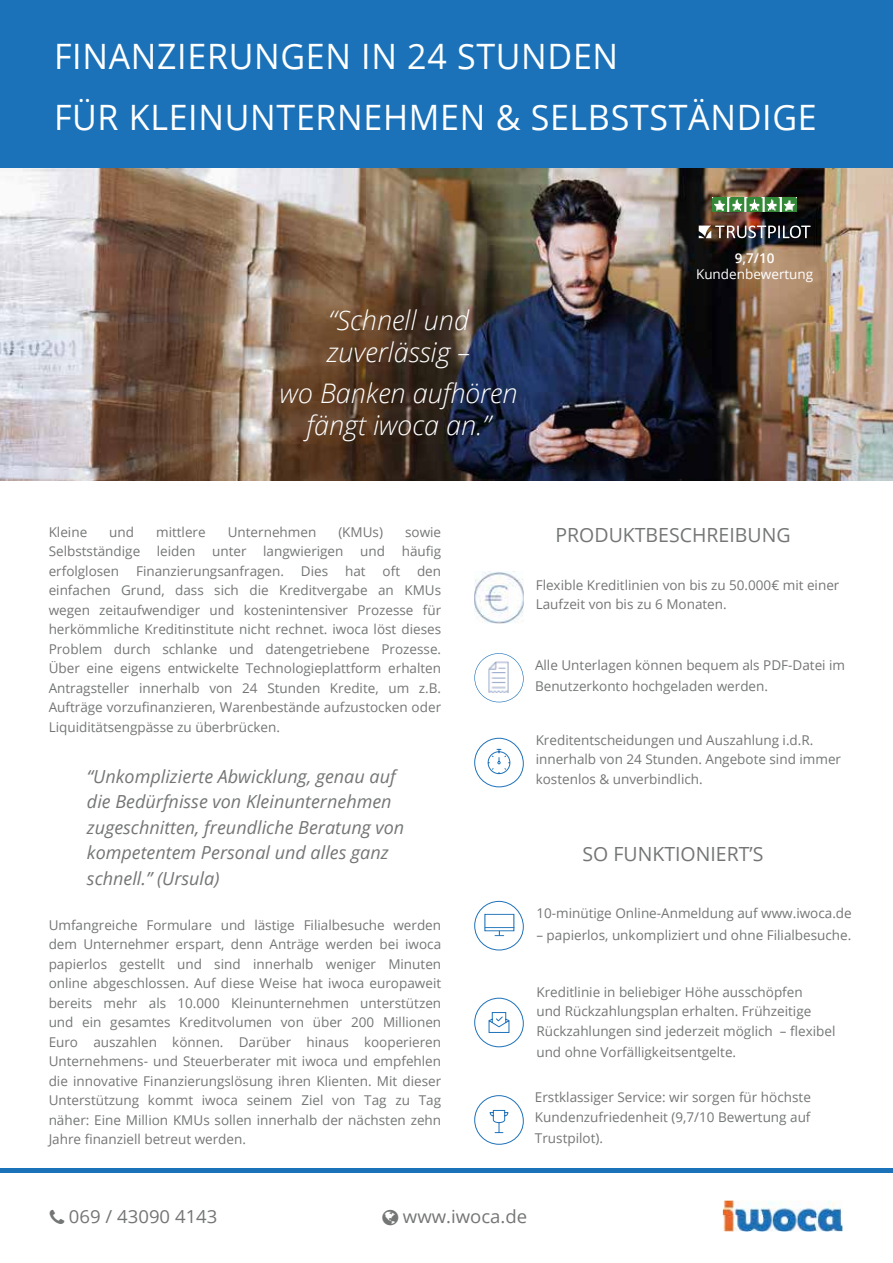
<style>
.page{position:relative;width:893px;height:1263px;background:#fff}
.page>*{position:absolute;margin:0;border:0;box-sizing:border-box;transform-origin:0 0}
.t1{font:34.95px/61.1px "Open Sans";letter-spacing:.02em;color:#fff}
.t2{font:italic 300 27px/32.4px "Open Sans";color:#fff}
.t3{font:19.5px "Open Sans";color:#747676}
.t4{font:italic 18px/25.5px "Open Sans";color:#747676}
.t5{font:18px "Open Sans";color:#747676}
.t6{font:13.5px/19.5px "Open Sans";color:#747676}
.t7{font:13.5px "Open Sans";color:#fff}
.t8{font:600 13.5px "Open Sans";color:#fff}
</style>
<div class="page">
<img style="left:0;top:168px;width:893px;height:312px">
<div style="left:0;top:0;width:893px;height:168px;background:#1b72b9"></div>
<img style="left:712px;top:197px;width:85px;height:14px">
<svg style="left:699px;top:226px;width:112px;height:12px"></svg>
<img style="left:723px;top:1200px;width:119px;height:31px">
<hr style="left:0;top:1168px;width:893px;height:4px;background:#1b72b9">
<svg style="left:474px;top:653px;width:50px;height:49px"></svg>
<div style="left:474px;top:738px;width:50px;height:49px;border:1px solid #1f72b9;border-radius:50%"></div>
<svg style="left:487px;top:749px;width:24px;height:26px"></svg>
<div style="left:474px;top:998px;width:50px;height:49px;border:1px solid #1f72b9;border-radius:50%"></div>
<svg style="left:488px;top:1012px;width:22px;height:21px"></svg>
<div style="left:474px;top:1095px;width:50px;height:49px;border:1px solid #1f72b9;border-radius:50%"></div>
<svg style="left:489px;top:1110px;width:19px;height:23px"></svg>
<img style="left:474px;top:571px;width:50px;height:53px">
<svg style="left:484px;top:913px;width:31px;height:24px"></svg>
<div style="left:474px;top:901px;width:50px;height:49px;border:1px solid #1f72b9;border-radius:50%"></div>
<img style="left:483px;top:661px;width:31px;height:32px">
<h1 class="t1" style="left:54px;top:25px;width:764px">FINANZIERUNGEN IN 24 STUNDEN<br>FÜR KLEINUNTERNEHMEN &amp; SELBSTSTÄNDIGE</h1>
<h2 class="t2" style="left:327px;top:303px;width:145px">“Schnell und zuverlässig –</h2>
<h2 class="t2" style="left:280px;top:376px;width:239px;text-align:center">wo Banken aufhören fängt iwoca an.”</h2>
<p class="t8" style="left:735px;top:249px;width:41px">9,7/10</p>
<p class="t7" style="left:696px;top:265px;width:119px">Kundenbewertung</p>
<p class="t6" style="left:49px;top:522px;width:40px">Kleine</p>
<p class="t6" style="left:109px;top:522px;width:26px">und</p>
<p class="t6" style="left:156px;top:522px;width:51px">mittlere</p>
<p class="t6" style="left:228px;top:522px;width:90px">Unternehmen</p>
<p class="t6" style="left:338px;top:522px;width:46px">(KMUs)</p>
<p class="t6" style="left:49px;top:522px;width:394px;text-align:justify;text-indent:356px">sowie Selbstständige leiden unter langwierigen und häufig erfolglosen</p>
<p class="t6" style="left:136px;top:561px;width:149px">Finanzierungsanfragen.</p>
<p class="t6" style="left:301px;top:561px;width:29px">Dies</p>
<p class="t6" style="left:345px;top:561px;width:22px">hat</p>
<p class="t6" style="left:383px;top:561px;width:19px">oft</p>
<p class="t6" style="left:49px;top:561px;width:394px;text-align:justify;text-indent:368px">den einfachen Grund, dass sich die Kreditvergabe an KMUs wegen zeitaufwendiger und kostenintensiver Prozesse für herkömmliche Kreditinstitute nicht rechnet. iwoca löst dieses Problem durch schlanke und datengetriebene Prozesse.<br>Über eine eigens entwickelte Technologieplattform erhalten Antragsteller innerhalb von 24 Stunden Kredite, um z.B.<br>Aufträge vorzufinanzieren, Warenbestände aufzustocken oder Liquiditätsengpässe zu überbrücken.</p>
<h3 class="t4" style="left:87px;top:763px;width:319px">“Unkomplizierte Abwicklung, genau auf die Bedürfnisse von Kleinunternehmen zugeschnitten, freundliche Beratung von kompetentem Personal und alles ganz schnell.” (Ursula)</h3>
<p class="t6" style="left:49px;top:915px;width:394px;text-align:justify">Umfangreiche Formulare und lästige Filialbesuche werden dem Unternehmer erspart, denn Anträge werden bei iwoca papierlos gestellt und sind innerhalb weniger Minuten online abgeschlossen. Auf diese Weise hat iwoca europaweit bereits mehr als 10.000 Kleinunternehmen unterstützen und ein gesamtes Kreditvolumen von über 200 Millionen Euro auszahlen können. Darüber hinaus kooperieren Unternehmens- und Steuerberater mit iwoca und empfehlen die innovative Finanzierungslösung ihren Klienten. Mit dieser Unterstützung kommt iwoca seinem Ziel von Tag zu Tag näher: Eine Million KMUs sollen innerhalb der nächsten zehn Jahre finanziell betreut werden.</p>
<h3 class="t3" style="left:555px;top:522px;width:237px">PRODUKTBESCHREIBUNG</h3>
<p class="t6" style="left:536px;top:575px;width:305px">Flexible Kreditlinien von bis zu 50.000€ mit einer<br>Laufzeit von bis zu 6 Monaten.</p>
<p class="t6" style="left:535px;top:654px;width:312px;line-height:21.5px">Alle Unterlagen können bequem als PDF-Datei im<br>Benutzerkonto hochgeladen werden.</p>
<p class="t6" style="left:536px;top:730px;width:307px">Kreditentscheidungen und Auszahlung i.d.R. innerhalb von 24 Stunden. Angebote sind immer kostenlos &amp; unverbindlich.</p>
<h3 class="t3" style="left:582px;top:841px;width:183px">SO FUNKTIONIERT’S</h3>
<p class="t6" style="left:536px;top:903px;width:317px">10-minütige Online-Anmeldung auf www.iwoca.de</p>
<p class="t6" style="left:536px;top:925px;width:316px">– papierlos, unkompliziert und ohne Filialbesuche.</p>
<p class="t6" style="left:536px;top:982px;width:301px">Kreditlinie in beliebiger Höhe ausschöpfen<br>und Rückzahlungsplan erhalten. Frühzeitige<br>Rückzahlungen sind jederzeit möglich – flexibel</p>
<p class="t6" style="left:536px;top:1042px;width:201px">und ohne Vorfälligkeitsentgelte.</p>
<p class="t6" style="left:535px;top:1087px;width:277px">Erstklassiger Service: wir sorgen für höchste<br>Kundenzufriedenheit (9,7/10 Bewertung auf</p>
<p class="t6" style="left:535px;top:1128px;width:70px">Trustpilot).</p>
<h3 class="t5" style="left:69px;top:1204px;width:150px">069 / 43090 4143</h3>
<h3 class="t5" style="left:403px;top:1204px;width:126px">www.iwoca.de</h3>
</div>
